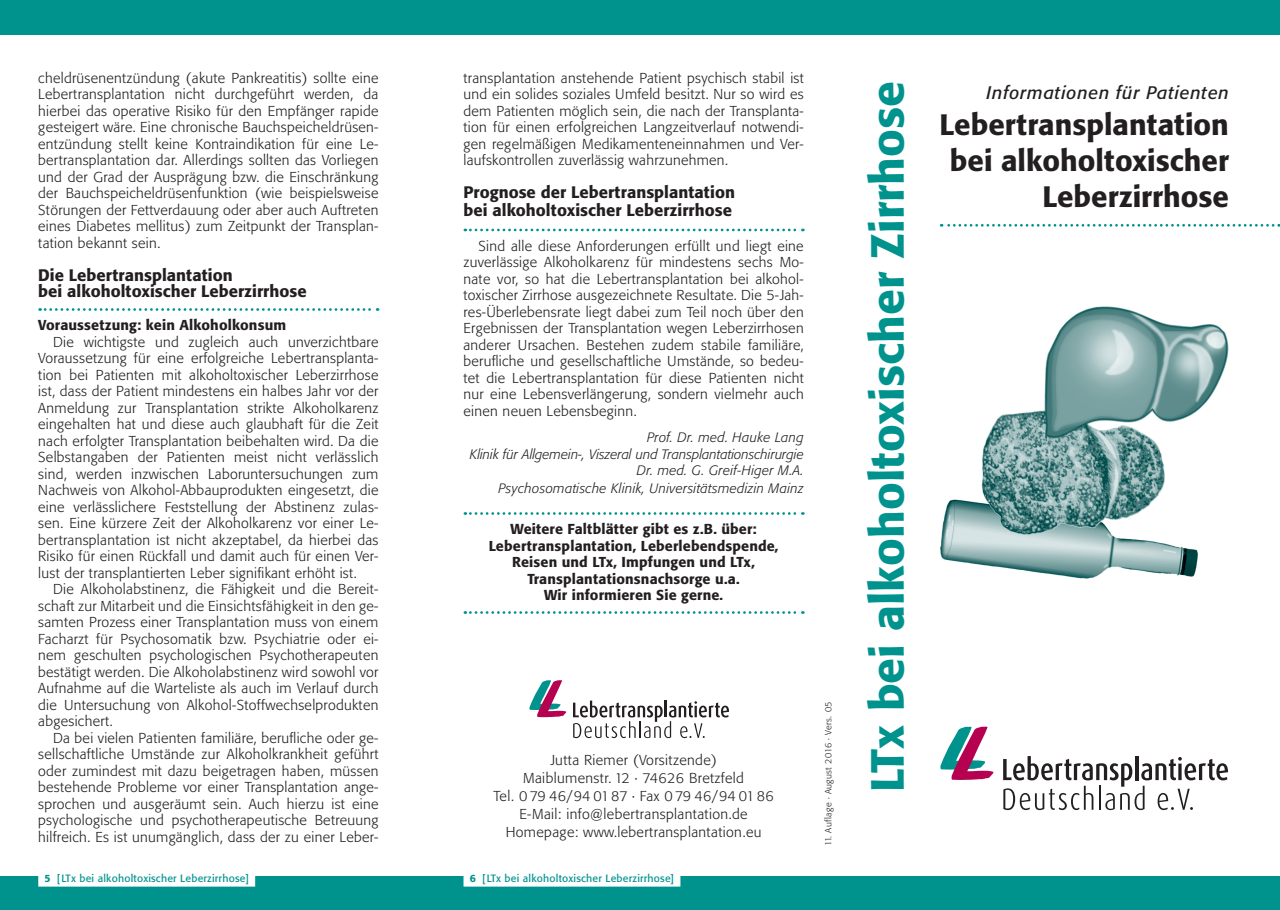
<style>
.page{position:relative;width:1280px;height:910px;background:#fff}
.page>*{position:absolute;margin:0;border:0;box-sizing:border-box;transform-origin:0 0}
.t1{font:500 46.05px "Formata BQ";color:#00938e}
.t2{font:500 29.25px/36px "Formata BQ";color:#231f20;text-align:right}
.t3{font:italic 18px "Formata BQ";letter-spacing:.04em;color:#231f20}
.t4{font:500 16.5px/18px "Formata BQ";color:#231f20}
.t5{font:300 14.25px/16.5px "Formata BQ";letter-spacing:.02em;color:#231f20;text-align:justify}
.t6{font:500 14.25px/16.5px "Formata BQ";letter-spacing:.01em;color:#231f20;text-align:center}
.t7{font:italic 300 13.5px/16.5px "Formata BQ";color:#231f20;text-align:right}
.t8{font:italic 300 13.5px "Formata BQ";letter-spacing:.02em;color:#231f20}
.t9{font:10.5px "Formata BQ";letter-spacing:.02em;color:#00938e}
.t10{font:300 9px "Formata BQ";letter-spacing:.04em;color:#231f20}
.s1{font-weight:500}
</style>
<div class="page">
<div style="left:0;top:0;width:1280px;height:34px;background:#00938e"></div>
<div style="left:0;top:876px;width:1280px;height:34px;background:#00938e"></div>
<svg style="left:940px;top:726px;width:54px;height:54px"></svg>
<svg style="left:1003px;top:756px;width:225px;height:54px"></svg>
<svg style="left:529px;top:680px;width:37px;height:37px"></svg>
<svg style="left:573px;top:701px;width:156px;height:37px"></svg>
<div style="left:38px;top:875px;width:217px;height:12px;background:#fff"></div>
<div style="left:463px;top:875px;width:217px;height:12px;background:#fff"></div>
<svg style="left:465px;top:229px;width:338px;height:2px"></svg>
<svg style="left:465px;top:512px;width:338px;height:3px"></svg>
<svg style="left:465px;top:611px;width:338px;height:3px"></svg>
<svg style="left:40px;top:308px;width:338px;height:3px"></svg>
<svg style="left:941px;top:224px;width:338px;height:3px"></svg>
<img style="left:940px;top:306px;width:289px;height:272px">
<p class="t5" style="left:38px;top:71px;width:342px">cheldrüsenentzündung (akute Pankreatitis) sollte eine Lebertransplantation nicht durchgeführt werden, da hierbei das operative Risiko für den Empfänger rapide gesteigert wäre. Eine chronische Bauchspeicheldrüsen&shy;entzündung stellt keine Kontraindikation für eine Le&shy;bertransplantation dar. Allerdings sollten das Vorliegen und der Grad der Ausprägung bzw. die Einschränkung der Bauchspeicheldrüsenfunktion (wie beispielsweise Störungen der Fettverdauung oder aber auch Auftreten eines Diabetes mellitus) zum Zeitpunkt der Transplan&shy;tation bekannt sein.</p>
<p class="t4" style="left:38px;top:268px;width:270px;line-height:16.5px">Die Lebertransplantation<br>bei alkoholtoxischer Leberzirrhose</p>
<p class="t6" style="left:38px;top:318px;width:249px">Voraussetzung: kein Alkoholkonsum</p>
<p class="t5" style="left:38px;top:335px;width:342px;text-indent:15px">Die wichtigste und zugleich auch unverzichtbare Voraussetzung für eine erfolgreiche Lebertransplanta&shy;tion bei Patienten mit alkoholtoxischer Leberzirrhose ist, dass der Patient mindestens ein halbes Jahr vor der Anmeldung zur Transplantation strikte Alkoholkarenz eingehalten hat und diese auch glaubhaft für die Zeit nach erfolgter Transplantation beibehalten wird. Da die Selbstangaben der Patienten meist nicht verlässlich sind, werden inzwischen Laboruntersuchungen zum Nachweis von Alkohol-Abbauprodukten eingesetzt, die eine verlässlichere Feststellung der Abstinenz zulas&shy;sen. Eine kürzere Zeit der Alkoholkarenz vor einer Le&shy;bertransplantation ist nicht akzeptabel, da hierbei das Risiko für einen Rückfall und damit auch für einen Ver&shy;lust der transplantierten Leber signifikant erhöht ist.</p>
<p class="t5" style="left:38px;top:582px;width:342px;text-indent:15px">Die Alkoholabstinenz, die Fähigkeit und die Bereit&shy;schaft zur Mitarbeit und die Einsichtsfähigkeit in den ge&shy;samten Prozess einer Transplantation muss von einem Facharzt für Psychosomatik bzw. Psychiatrie oder ei&shy;nem geschulten psychologischen Psychotherapeuten bestätigt werden. Die Alkoholabstinenz wird sowohl vor Aufnahme auf die Warteliste als auch im Verlauf durch die Untersuchung von Alkohol-Stoffwechselprodukten abgesichert.</p>
<p class="t5" style="left:38px;top:731px;width:342px;text-indent:15px">Da bei vielen Patienten familiäre, berufliche oder ge&shy;sellschaftliche Umstände zur Alkoholkrankheit geführt oder zumindest mit dazu beigetragen haben, müssen bestehende Probleme vor einer Transplantation ange&shy;sprochen und ausgeräumt sein. Auch hierzu ist eine psychologische und psychotherapeutische Betreuung hilfreich. Es ist unumgänglich, dass der zu einer Leber-</p>
<p class="t5" style="left:463px;top:71px;width:342px">transplantation anstehende Patient psychisch stabil ist und ein solides soziales Umfeld besitzt. Nur so wird es dem Patienten möglich sein, die nach der Transplanta&shy;tion für einen erfolgreichen Langzeitverlauf notwendi&shy;gen regelmäßigen Medikamenteneinnahmen und Ver&shy;laufskontrollen zuverlässig wahrzunehmen.</p>
<p class="t4" style="left:463px;top:185px;width:273px">Prognose der Lebertransplantation bei alkoholtoxischer Leberzirrhose</p>
<p class="t5" style="left:463px;top:239px;width:342px;text-indent:15px">Sind alle diese Anforderungen erfüllt und liegt eine zuverlässige Alkoholkarenz für mindestens sechs Mo&shy;nate vor, so hat die Lebertransplantation bei alkohol&shy;toxischer Zirrhose ausgezeichnete Resultate. Die 5-Jah&shy;res-Überlebensrate liegt dabei zum Teil noch über den Ergebnissen der Transplantation wegen Leberzirrhosen anderer Ursachen. Bestehen zudem stabile familiäre, berufliche und gesellschaftliche Umstände, so bedeu&shy;tet die Lebertransplantation für diese Patienten nicht nur eine Lebensverlängerung, sondern vielmehr auch einen neuen Lebensbeginn.</p>
<p class="t7" style="left:470px;top:430px;width:335px">Prof. Dr. med. Hauke Lang<br>Klinik für Allgemein-, Viszeral und Transplantationschirurgie<br>Dr. med. G. Greif-Higer M.A.</p>
<p class="t8" style="left:498px;top:482px;width:307px">Psychosomatische Klinik, Universitätsmedizin Mainz</p>
<p class="t6" style="left:489px;top:522px;width:291px">Weitere Faltblätter gibt es z.B. über:<br>Lebertransplantation, Leberlebendspende, Reisen und LTx, Impfungen und LTx, Transplantationsnachsorge u.a.<br>Wir informieren Sie gerne.</p>
<p class="t5" style="left:493px;top:752px;width:282px;line-height:18px;text-align:center">Jutta Riemer (Vorsitzende)<br>Maiblumenstr. 12 · 74626 Bretzfeld<br>Tel. 0 79 46/94 01 87 · Fax 0 79 46/94 01 86<br>E-Mail: info@lebertransplantation.de Homepage: www.lebertransplantation.eu</p>
<p class="t9" style="left:45px;top:874px;width:206px"><span class="s1">5</span> [LTx bei alkoholtoxischer Leberzirrhose]</p>
<p class="t9" style="left:470px;top:874px;width:206px"><span class="s1">6</span> [LTx bei alkoholtoxischer Leberzirrhose]</p>
<p class="t10" style="left:824px;top:846px;width:146px;rotate:-90deg">11. Auflage · August 2016 · Vers. 05</p>
<h1 class="t1" style="left:867px;top:792px;width:712px;rotate:-90deg">LTx bei alkoholtoxischer Zirrhose</h1>
<p class="t3" style="left:986px;top:85px;width:244px">Informationen für Patienten</p>
<h2 class="t2" style="left:940px;top:109px;width:291px">Lebertransplantation bei alkoholtoxischer<br>Leberzirrhose</h2>
</div>
